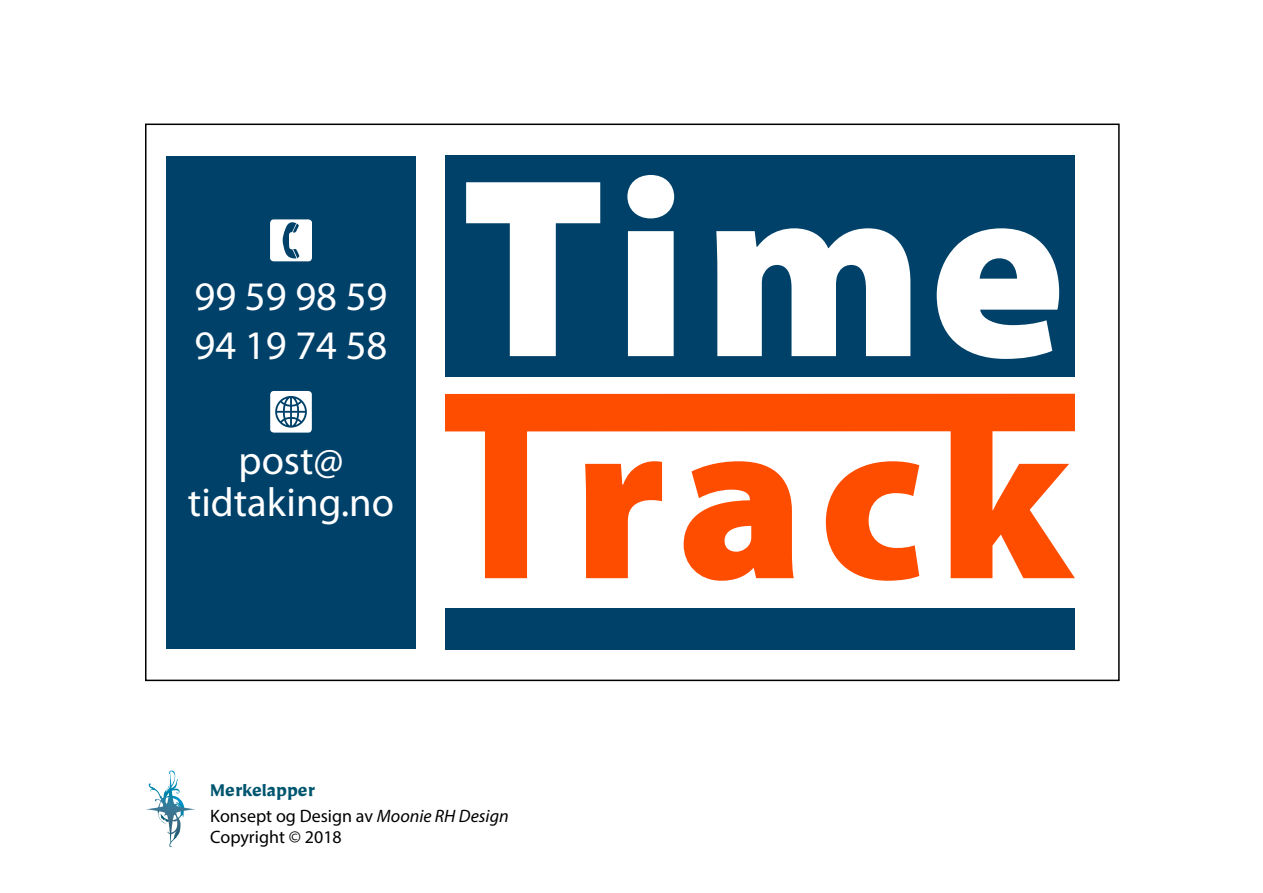
<style>
.page{position:relative;width:1263px;height:893px;background:#fff}
.page>*{position:absolute;margin:0;border:0;box-sizing:border-box;transform-origin:0 0}
.t1{font:61.05px "Social Icons Pro Set 1 Rounded";color:#fff}
.t2{font:40.65px/48.8px "Myriad Pro";color:#fff}
.t3{font:700 22.05px "Mirza";color:#00556f;scale:.95 1}
.t4{font:18px/21.6px "Myriad Pro";color:#000}
.s1{font-style:italic}
</style>
<div class="page">
<svg style="left:145px;top:770px;width:51px;height:78px"></svg>
<div style="left:167px;top:156px;width:249px;height:493px;background:#00416a"></div>
<div style="left:445px;top:155px;width:630px;height:222px;background:#00416a"></div>
<div style="left:445px;top:609px;width:630px;height:41px;background:#00416a"></div>
<svg style="left:466px;top:182px;width:134px;height:174px"></svg>
<svg style="left:627px;top:175px;width:47px;height:181px;background:#dbe4ea"></svg>
<svg style="left:716px;top:228px;width:194px;height:128px"></svg>
<svg style="left:937px;top:228px;width:122px;height:131px"></svg>
<svg style="left:706px;top:578px;width:88px;height:3px"></svg>
<svg style="left:866px;top:578px;width:46px;height:3px"></svg>
<svg style="left:445px;top:394px;width:630px;height:184px;fill:#ff4d00"></svg>
<svg style="left:270px;top:391px;width:42px;height:42px"></svg>
<h1 class="t1" style="left:268px;top:210px;width:47px">1</h1>
<h2 class="t2" style="left:195px;top:271px;width:194px">99 59 98 59<br>94 19 74 58</h2>
<h2 class="t2" style="left:188px;top:439px;width:208px;line-height:42px;text-align:center">post@ tidtaking.no</h2>
<p class="t3" style="left:210px;top:776px;width:112px">Merkelapper</p>
<p class="t4" style="left:210px;top:805px;width:300px">Konsept og Design av <span class="s1">Moonie RH Design<br></span>Copyright © 2018</p>
</div>
